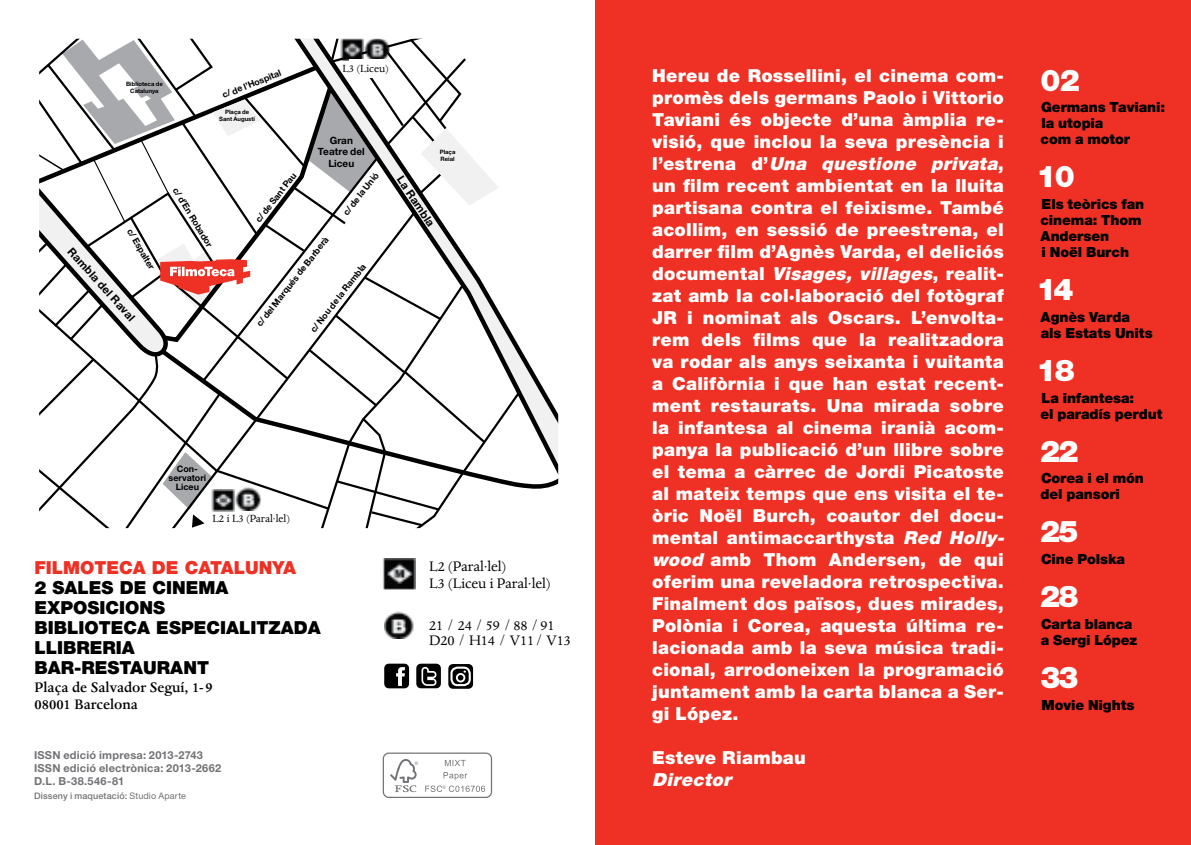
<style>
.page{position:relative;width:1191px;height:845px;background:#fff}
.page>*{position:absolute;margin:0;border:0;box-sizing:border-box;transform-origin:0 0}
.t1{font:900 30px "Helvetica Neue LT";letter-spacing:-.06em;color:#fff}
.t2{font:900 18px/22px "Helvetica Neue LT";letter-spacing:.015em;color:#fff}
.t3{font:900 18px/20px "Helvetica Neue LT";color:#000}
.t4{font:900 18px "Helvetica Neue LT";color:#ee3124}
.t5{font:italic 900 18px "Helvetica Neue LT";color:#fff}
.t6{font:16px/17.2px "Dante";letter-spacing:-.01em;color:#000}
.t7{font:500 16px/17.8px "Dante";color:#000}
.t8{font:900 14px/16px "Helvetica Neue LT";letter-spacing:-.005em;color:#000}
.t9{font:12px "Dante";letter-spacing:-.01em;color:#000}
.t10{font:700 11.2px "Helvetica Neue LT";color:#000}
.t11{font:700 11px/12.8px "Helvetica Neue LT";letter-spacing:.02em;color:#717275}
.t12{font:700 10px/11.6px "Helvetica Neue LT";color:#000;text-align:center}
.t13{font:700 9px/9px "Helvetica Neue LT";color:#000;text-align:center}
.t14{font:500 9px "Helvetica Neue LT";letter-spacing:.015em;color:#717275}
.t15{font:700 6px/7.4px "Helvetica Neue LT";color:#000;text-align:center}
.s1{font-weight:400}
.s2{font-style:italic}
</style>
<div class="page">
<svg style="left:499px;top:312px;width:60px;height:177px"></svg>
<svg style="left:39px;top:38px;width:460px;height:552px"></svg>
<img style="left:208px;top:489px;width:26px;height:22px">
<img style="left:234px;top:487px;width:27px;height:23px">
<div style="left:596px;top:0;width:595px;height:845px;background:#ee3124"></div>
<img style="left:383px;top:558px;width:32px;height:32px">
<img style="left:384px;top:611px;width:30px;height:27px">
<div style="left:383px;top:752px;width:109px;height:46px;border:1px solid #717275;border-radius:6px"></div>
<svg style="left:390px;top:759px;width:95px;height:33px"></svg>
<svg style="left:384px;top:663px;width:25px;height:25px"></svg>
<svg style="left:416px;top:663px;width:25px;height:25px"></svg>
<svg style="left:448px;top:664px;width:25px;height:25px"></svg>
<p class="t15" style="left:126px;top:80px;width:38px">Biblioteca de<br>Catalunya</p>
<p class="t13" style="left:134px;top:227px;width:47px;rotate:60deg">c/ Espalter</p>
<p class="t10" style="left:75px;top:244px;width:96px;rotate:48deg">Rambla del Raval</p>
<p class="t13" style="left:221px;top:91px;width:64px;rotate:-22deg">c/ de l’Hospital</p>
<p class="t15" style="left:219px;top:108px;width:37px">Plaça de<br>Sant Augustí</p>
<p class="t9" style="left:342px;top:62px;width:48px">L3 (Liceu)</p>
<p class="t12" style="left:318px;top:134px;width:48px">Gran<br>Teatre del<br>Liceu</p>
<p class="t13" style="left:179px;top:186px;width:70px;rotate:59deg">c/ d’En Robador</p>
<p class="t13" style="left:253px;top:218px;width:62px;rotate:-52deg">c/ de Sant Pau</p>
<p class="t13" style="left:341px;top:211px;width:53px;rotate:-52deg">c/ de la Unió</p>
<p class="t13" style="left:254px;top:322px;width:113px;rotate:-52deg">c/ del Marqués de Barberà</p>
<p class="t13" style="left:309px;top:328px;width:86px;rotate:-52deg">c/ Nou de la Rambla</p>
<p class="t15" style="left:440px;top:148px;width:17px;text-align:left">Plaça<br>Reial</p>
<p class="t10" style="left:405px;top:173px;width:60px;rotate:56deg">La Rambla</p>
<p class="t13" style="left:169px;top:464px;width:39px">Con&shy;servatori<br>Liceu</p>
<p class="t9" style="left:212px;top:512px;width:79px">L2 i L3 (Paral·lel)</p>
<p class="t4" style="left:35px;top:556px;width:263px">FILMOTECA DE CATALUNYA</p>
<p class="t3" style="left:35px;top:577px;width:288px">2 SALES de cinema<br>EXPOSICIONS<br>BIBLIOTECA ESPECIALITZADA llib</p>
<p class="t3" style="left:35px;top:637px;width:92px;text-indent:42px">reria<br>BAR-Restau</p>
<p class="t3" style="left:157px;top:657px;width:28px">rant</p>
<p class="t7" style="left:35px;top:678px;width:179px">Plaça de Salvador Seguí, 1-9<br>08001 Barcelona</p>
<p class="t11" style="left:34px;top:748px;width:189px">ISSN edició impresa: 2013-2743<br>ISSN edició electrònica: 2013-2662<br>D.L. B-38.546-81</p>
<p class="t14" style="left:34px;top:790px;width:153px">Disseny i maquetació: <span class="s1">Studio Aparte</span></p>
<p class="t6" style="left:429px;top:558px;width:123px">L2 (Paral·lel)<br>L3 (Liceu i Paral·lel)</p>
<p class="t6" style="left:429px;top:618px;width:143px;line-height:15px">21 / 24 / 59 /88 / 91<br>D20 / H14 / V11/ V13</p>
<p class="t2" style="left:652px;top:64px;width:358px">Hereu de Rossellini, el cinema com&shy;promès dels germans Paolo i Vittorio Taviani és objecte d’una àmplia re&shy;visió, que inclou la seva presència i l ’ e s t r e n a d ’ <span class="s2">Una questione privata</span>, un film recent ambientat en la lluita partisana contra el feixisme. També acollim, en sessió de preestrena, el darrer film d’Agnès Varda, el deliciós documental <span class="s2">Visages, villages</span>, realit&shy;zat amb la col·laboració del fotògraf JR i nominat als Oscars. L’envolta&shy;rem dels films que la realitzadora va rodar als anys seixanta i vuitanta a Califòrnia i que han estat recent&shy;ment restaurats. Una mirada sobre la infantesa al cinema iranià acom&shy;panya la publicació d’un llibre sobre el tema a càrrec de Jordi Picatoste al mateix temps que ens visita el te&shy;òric Noël Burch, coautor del docu&shy;mental antimaccarthysta <span class="s2">Red Holly&shy;wood</span> amb Thom Andersen, de qui oferim una reveladora retrospectiva.<br>Finalment dos països, dues mirades, Polònia i Corea, aquesta última re&shy;lacionada amb la seva música tradi&shy;cional, arrodoneixen la programació juntament amb la carta blanca a Ser&shy;gi López.</p>
<p class="t2" style="left:652px;top:746px;width:155px">Esteve Riambau</p>
<p class="t5" style="left:652px;top:769px;width:85px">Director</p>
<h1 class="t1" style="left:1040px;top:62px;width:41px">02</h1>
<p class="t8" style="left:1040px;top:99px;width:126px">Germans Taviani: la utopia<br>com a motor</p>
<h1 class="t1" style="left:1036px;top:159px;width:40px">10</h1>
<p class="t8" style="left:1040px;top:196px;width:105px">Els teòrics fan cinema: Thom<br>Andersen<br>i Noël Burch</p>
<h1 class="t1" style="left:1036px;top:271px;width:39px">14</h1>
<p class="t8" style="left:1040px;top:309px;width:114px">Agnès Varda als Estats Units</p>
<h1 class="t1" style="left:1036px;top:352px;width:40px">18</h1>
<p class="t8" style="left:1040px;top:389px;width:123px">La infantesa:<br>el paradís perdut</p>
<h1 class="t1" style="left:1040px;top:433px;width:40px">22</h1>
<p class="t8" style="left:1040px;top:470px;width:105px">Corea i el món del pansori</p>
<h1 class="t1" style="left:1040px;top:514px;width:40px">25</h1>
<p class="t8" style="left:1041px;top:551px;width:86px">Cine Polska</p>
<h1 class="t1" style="left:1040px;top:578px;width:40px">28</h1>
<p class="t8" style="left:1040px;top:616px;width:98px">Carta blanca a Sergi López</p>
<h1 class="t1" style="left:1040px;top:659px;width:40px">33</h1>
<p class="t8" style="left:1041px;top:696px;width:94px">Movie Nights</p>
</div>
